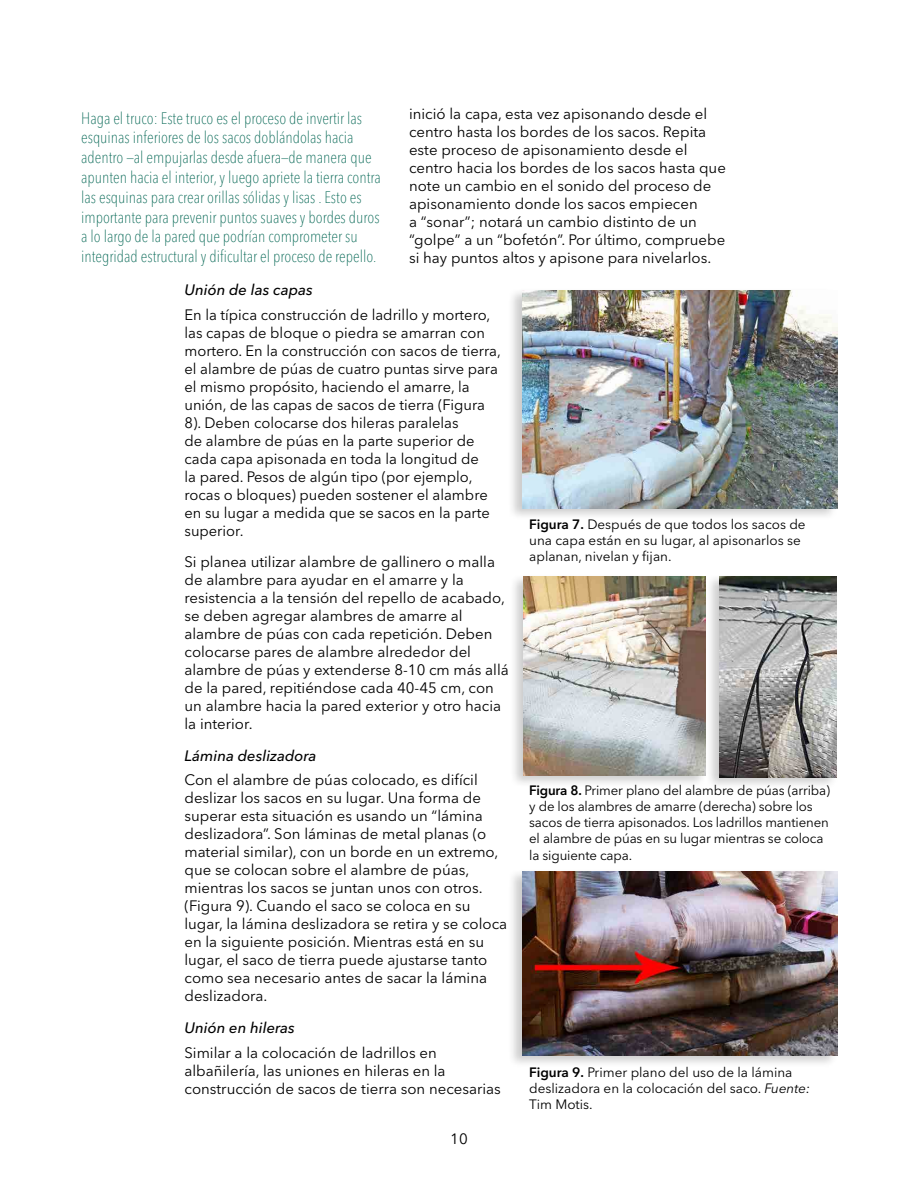
<style>
.page{position:relative;width:918px;height:1188px;background:#fff}
.page>*{position:absolute;margin:0;border:0;box-sizing:border-box;transform-origin:0 0}
.Callout{font:100 condensed 16.5px/19.8px "Avenir Next LT Pro";color:#006552}
.Body_Text{font:15px/18px "Avenir Next LT Pro";color:#000}
.Heading_4{font:italic 500 15px "Avenir Next LT Pro";color:#000}
.t1{font:15px "Avenir Next";color:#000}
.Figure{font:13.5px/16.2px "Avenir Next LT Pro";letter-spacing:-.01em;color:#000}
.s1{font-weight:600}
.s2{font-style:italic}
</style>
<div class="page">
<div style="left:507px;top:287px;width:331px;height:234px;background:#000;opacity:.2"></div>
<img style="left:522px;top:290px;width:315px;height:218px">
<div style="left:509px;top:573px;width:198px;height:215px;background:#000;opacity:.2"></div>
<img style="left:524px;top:577px;width:181px;height:198px">
<div style="left:705px;top:573px;width:133px;height:217px;background:#000;opacity:.2"></div>
<img style="left:720px;top:577px;width:117px;height:200px">
<div style="left:507px;top:868px;width:331px;height:200px;background:#000;opacity:.2"></div>
<img style="left:522px;top:872px;width:315px;height:183px">
<p class="Callout" style="left:81px;top:108px;width:301px">Haga el truco: Este truco es el proceso de invertir las esquinas inferiores de los sacos doblándolas hacia adentro —al empujarlas desde afuera—de manera que apunten hacia el interior, y luego apriete la tierra contra las esquinas para crear orillas sólidas y lisas . Esto es importante para prevenir puntos suaves y bordes duros a lo largo de la pared que podrían comprometer su integridad estructural y dificultar el proceso de repello.</p>
<p class="Body_Text" style="left:409px;top:105px;width:318px">inició la capa, esta vez apisonando desde el centro hasta los bordes de los sacos. Repita este proceso de apisonamiento desde el centro hacia los bordes de los sacos hasta que note un cambio en el sonido del proceso de apisonamiento donde los sacos empiecen<br>a “sonar”; notará un cambio distinto de un “golpe” a un “bofetón”. Por último, compruebe si hay puntos altos y apisone para nivelarlos.</p>
<p class="Heading_4" style="left:184px;top:281px;width:130px">Unión de las capas</p>
<p class="Body_Text" style="left:184px;top:305px;width:318px">En la típica construcción de ladrillo y mortero, las capas de bloque o piedra se amarran con mortero. En la construcción con sacos de tierra, el alambre de púas de cuatro puntas sirve para el mismo propósito, haciendo el amarre, la unión, de las capas de sacos de tierra (Figura 8). Deben colocarse dos hileras paralelas<br>de alambre de púas en la parte superior de cada capa apisonada en toda la longitud de<br>la pared. Pesos de algún tipo (por ejemplo, rocas o bloques) pueden sostener el alambre en su lugar a medida que se sacos en la parte superior.</p>
<p class="Body_Text" style="left:184px;top:553px;width:326px">Si planea utilizar alambre de gallinero o malla de alambre para ayudar en el amarre y la resistencia a la tensión del repello de acabado, se deben agregar alambres de amarre al alambre de púas con cada repetición. Deben colocarse pares de alambre alrededor del alambre de púas y extenderse 8-10 cm más allá de la pared, repitiéndose cada 40-45 cm, con un alambre hacia la pared exterior y otro hacia la interior.</p>
<p class="Heading_4" style="left:184px;top:746px;width:134px">Lámina deslizadora</p>
<p class="Body_Text" style="left:184px;top:771px;width:324px">Con el alambre de púas colocado, es difícil deslizar los sacos en su lugar. Una forma de superar esta situación es usando un “lámina deslizadora”. Son láminas de metal planas (o material similar), con un borde en un extremo, que se colocan sobre el alambre de púas, mientras los sacos se juntan unos con otros. (Figura 9). Cuando el saco se coloca en su lugar, la lámina deslizadora se retira y se coloca en la siguiente posición. Mientras está en su lugar, el saco de tierra puede ajustarse tanto como sea necesario antes de sacar la lámina deslizadora.</p>
<p class="Heading_4" style="left:184px;top:1019px;width:112px">Unión en hileras</p>
<p class="Body_Text" style="left:184px;top:1043px;width:318px">Similar a la colocación de ladrillos en albañilería, las uniones en hileras en la construcción de sacos de tierra son necesarias</p>
<p class="t1" style="left:450px;top:1126px;width:19px">10</p>
<p class="Figure" style="left:529px;top:516px;width:278px"><span class="s1">Figura 7.</span> Después de que todos los sacos de una capa están en su lugar, al apisonarlos se aplanan, nivelan y fijan.</p>
<p class="Figure" style="left:529px;top:782px;width:302px"><span class="s1">Figura 8.</span> Primer plano del alambre de púas (arriba) y de los alambres de amarre (derecha) sobre los sacos de tierra apisonados. Los ladrillos mantienen el alambre de púas en su lugar mientras se coloca la siguiente capa.</p>
<p class="Figure" style="left:529px;top:1064px;width:283px"><span class="s1">Figura 9.</span> Primer plano del uso de la lámina deslizadora en la colocación del saco. <span class="s2">Fuente:<br></span>Tim Motis.</p>
</div>
